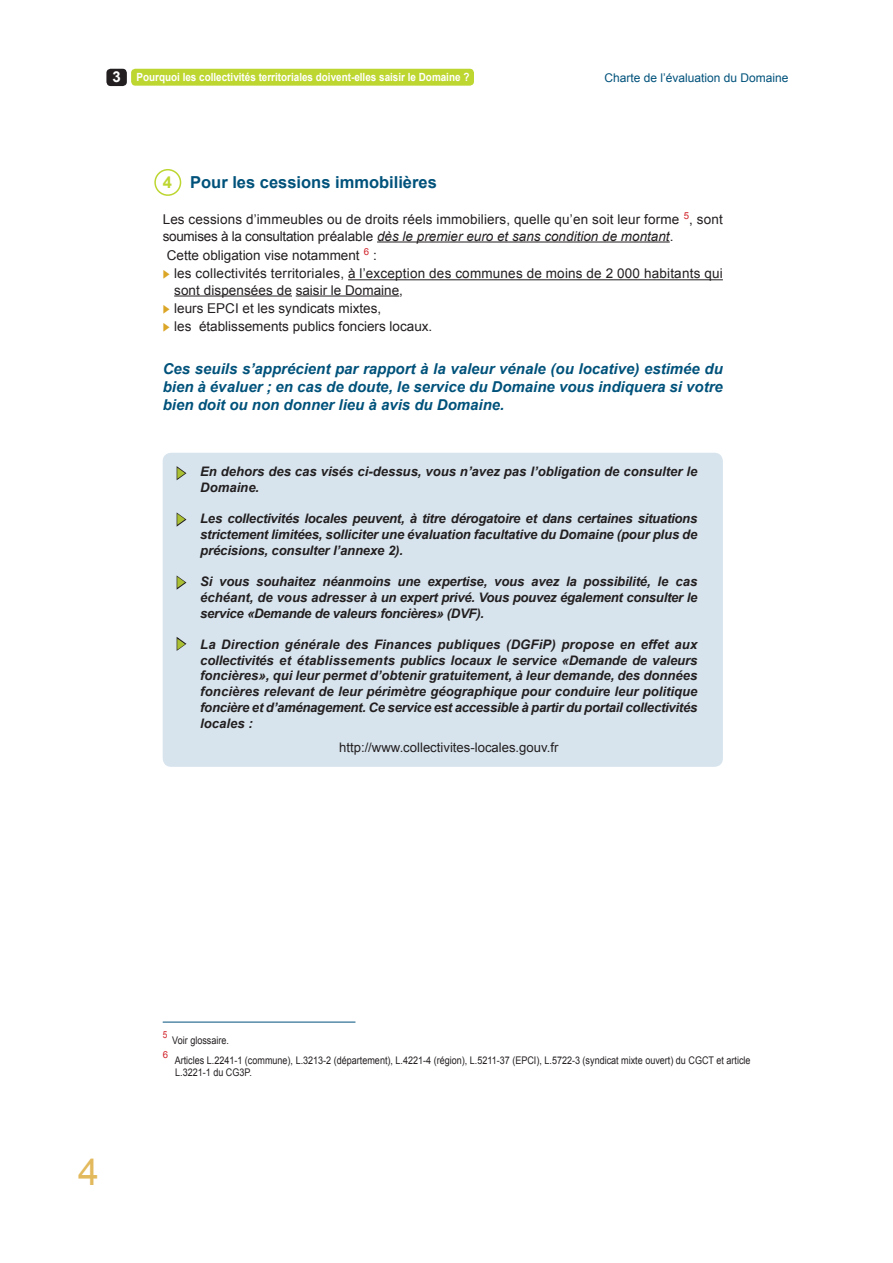
<style>
.page{position:relative;width:893px;height:1263px;background:#fff}
.page>*{position:absolute;margin:0;border:0;box-sizing:border-box;transform-origin:0 0}
.t1{font:37.5px "Arial";color:#e2b95c}
.t2{font:700 16.5px "Arial";color:#00527b}
.t3{font:italic 700 15px/18px "Arial";color:#00527b;text-align:justify}
.t4{font:13.5px/16.2px "Arial";letter-spacing:.01em;color:#231f20}
.t5{font:italic 700 13.2px/15.8px "Arial";letter-spacing:-.01em;color:#231f20;text-align:justify}
.t6{font:13.2px "Arial";color:#231f20}
.t7{font:12px "Arial";color:#00527b}
.t8{font:700 11.25px "Arial";color:#fff;scale:.88 1}
.t9{font:10.5px/12.6px "Arial";color:#231f20;scale:.86 1}
.t10{font:9.6px "Arial";color:#d1232a;scale:.86 1}
.t11{font:9.6px "Arial";color:#d1232a}
.s1{font-size:15px}
.s2{color:#bed630}
.s3{font-style:italic}
.s4{color:#dba626}
</style>
<div class="page">
<div style="left:163px;top:453px;width:560px;height:314px;background:#d7e4ee;border-radius:9px"></div>
<hr style="left:163px;top:1022px;width:192px;height:1px;background:#00527b">
<hr style="left:377px;top:241px;width:293px;height:1px;background:#231f20">
<hr style="left:348px;top:279px;width:375px;height:1px;background:#231f20">
<hr style="left:174px;top:295px;width:118px;height:1px;background:#231f20">
<hr style="left:296px;top:295px;width:103px;height:1px;background:#231f20">
<div style="left:154px;top:169px;width:27px;height:27px;border:2px solid #bed630;border-radius:50%"></div>
<div style="left:131px;top:69px;width:343px;height:17px;background:#bed630;border-radius:4px"></div>
<div style="left:106px;top:69px;width:21px;height:17px;background:#231f20;border-radius:4px"></div>
<svg style="left:176px;top:466px;width:11px;height:15px"></svg>
<svg style="left:176px;top:512px;width:11px;height:15px"></svg>
<svg style="left:176px;top:575px;width:11px;height:15px"></svg>
<svg style="left:176px;top:637px;width:11px;height:14px"></svg>
<p class="t8" style="left:112px;top:70px;width:407px"><span class="s1">3</span> Pourquoi les collectivités territoriales doivent-elles saisir le Domaine ?</p>
<p class="t7" style="left:604px;top:70px;width:186px">Charte de l’évaluation du Domaine</p>
<p class="t2" style="left:163px;top:172px;width:276px"><span class="s2">4</span> Pour les cessions immobilières</p>
<p class="t4" style="left:163px;top:212px;width:562px">Les cessions d’immeubles ou de droits réels immobiliers, quelle qu’en soit leur forme <sup>5</sup>, sont soumises à la consultation préalable <span class="s3">dès le premier euro et sans condition de montant</span>.</p>
<p class="t4" style="left:167px;top:248px;width:211px">Cette obligation vise notamment <sup>6</sup> :</p>
<p class="t4" style="left:174px;top:266px;width:550px;text-indent:-11px"><span class="s4">◆</span> les collectivités territoriales, à l’exception des communes de moins de 2 000 habitants qui sont dispensées de saisir le Domaine,</p>
<p class="t4" style="left:163px;top:300px;width:220px"><span class="s4">◆</span> leurs EPCI et les syndicats mixtes,</p>
<p class="t4" style="left:163px;top:318px;width:271px"><span class="s4">◆</span> les établissements publics fonciers locaux.</p>
<p class="t3" style="left:163px;top:360px;width:562px">Ces seuils s’apprécient par rapport à la valeur vénale (ou locative) estimée du bien à évaluer ; en cas de doute, le service du Domaine vous indiquera si votre bien doit ou non donner lieu à avis du Domaine.</p>
<p class="t5" style="left:200px;top:464px;width:499px">En dehors des cas visés ci-dessus, vous n’avez pas l’obligation de consulter le<br>Domaine.</p>
<p class="t5" style="left:200px;top:511px;width:499px">Les collectivités locales peuvent, à titre dérogatoire et dans certaines situations strictement limitées, solliciter une évaluation facultative du Domaine (pour plus de précisions, consulter l’annexe 2).</p>
<p class="t5" style="left:200px;top:574px;width:499px">Si vous souhaitez néanmoins une expertise, vous avez la possibilité, le cas échéant, de vous adresser à un expert privé. Vous pouvez également consulter le service «Demande de valeurs foncières» (DVF).</p>
<p class="t5" style="left:200px;top:637px;width:499px">La Direction générale des Finances publiques (DGFiP) propose en effet aux collectivités et établissements publics locaux le service «Demande de valeurs foncières», qui leur permet d’obtenir gratuitement, à leur demande, des données foncières relevant de leur périmètre géographique pour conduire leur politique foncière et d’aménagement. Ce service est accessible à partir du portail collectivités locales :</p>
<p class="t6" style="left:339px;top:738px;width:221px">http://www.collectivites-locales.gouv.fr</p>
<h1 class="t1" style="left:78px;top:1147px;width:22px">4</h1>
<p class="t10" style="left:163px;top:1029px;width:7px">5</p>
<p class="t9" style="left:172px;top:1034px;width:67px">Voir glossaire.</p>
<p class="t11" style="left:163px;top:1048px;width:7px">6</p>
<p class="t9" style="left:175px;top:1054px;width:671px">Articles L.2241-1 (commune), L.3213-2 (département), L.4221-4 (région), L.5211-37 (EPCI), L.5722-3 (syndicat mixte ouvert) du CGCT et article<br>L.3221-1 du CG3P.</p>
</div>
